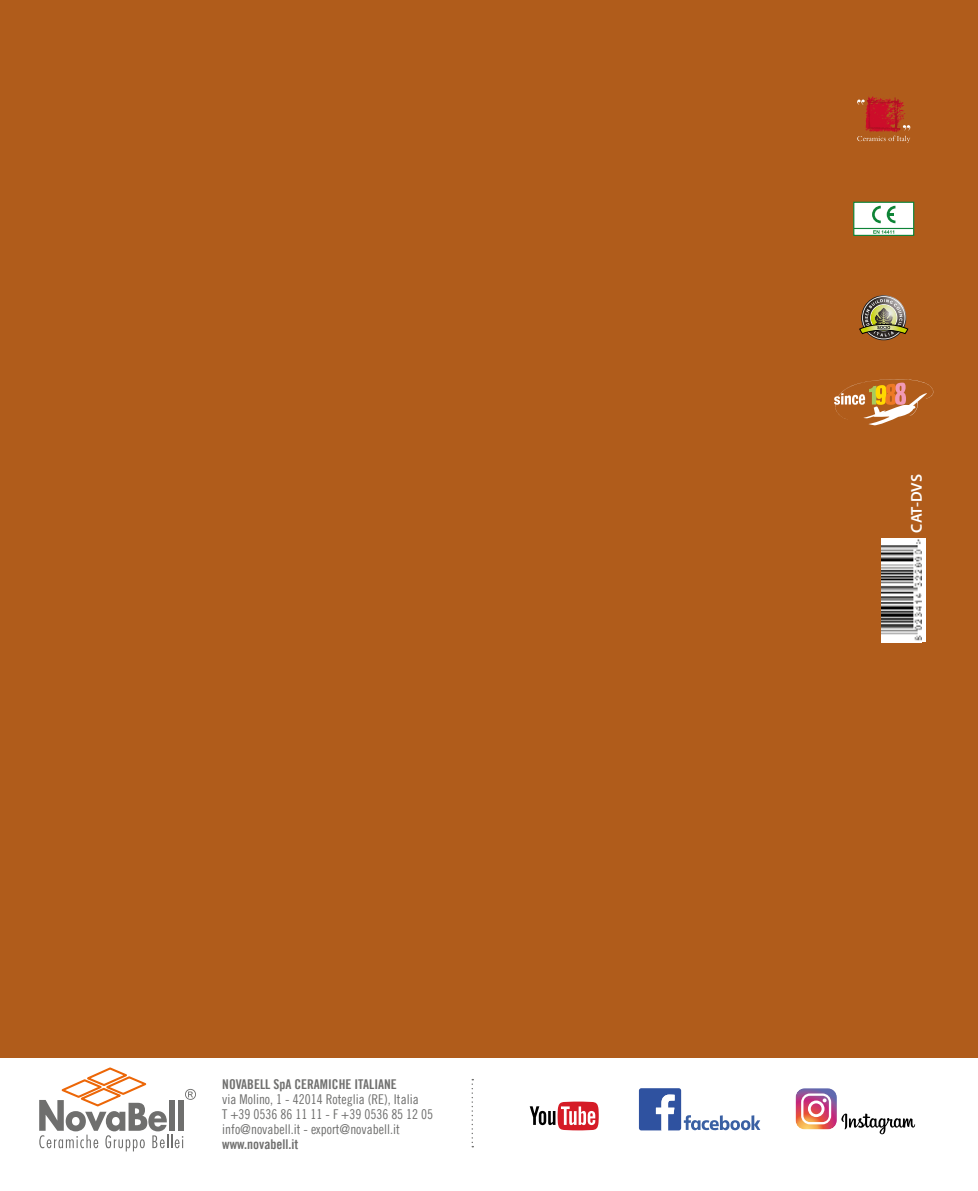
<style>
.page{position:relative;width:978px;height:1191px;background:#fff}
.page>*{position:absolute;margin:0;border:0;box-sizing:border-box;transform-origin:0 0}
.t1{font:600 15.6px "Myriad Pro";letter-spacing:-.005em;color:#fff}
.t2{font:13.5px/15px "Trade Gothic LT Cond Eighteen";color:#6f6f6e}
.t3{font:13.5px "Trade Gothic LT Bold Cond Twenty";color:#6f6f6e}
</style>
<div class="page">
<div style="left:0;top:0;width:978px;height:1057px;background:#b05c1b"></div>
<div style="left:882px;top:539px;width:43px;height:103px;background:#fff"></div>
<img style="left:882px;top:539px;width:40px;height:102px">
<svg style="left:472px;top:1079px;width:1px;height:68px"></svg>
<svg style="left:530px;top:1101px;width:69px;height:29px"></svg>
<svg style="left:639px;top:1088px;width:121px;height:42px"></svg>
<img style="left:796px;top:1088px;width:41px;height:41px">
<svg style="left:798px;top:1093px;width:33px;height:33px"></svg>
<svg style="left:841px;top:1113px;width:74px;height:21px"></svg>
<svg style="left:39px;top:1067px;width:157px;height:84px"></svg>
<svg style="left:857px;top:96px;width:53px;height:47px"></svg>
<svg style="left:853px;top:202px;width:61px;height:34px"></svg>
<svg style="left:854px;top:202px;width:60px;height:33px;background:#d5e9dc"></svg>
<img style="left:876px;top:295px;width:15px;height:45px">
<svg style="left:859px;top:296px;width:49px;height:43px"></svg>
<svg style="left:834px;top:379px;width:99px;height:46px"></svg>
<p class="t3" style="left:222px;top:1078px;width:176px">NOVABELL SpA CERAMICHE ITALIANE</p>
<p class="t2" style="left:222px;top:1092px;width:213px">via Molino, 1 - 42014 Roteglia (RE), Italia<br>T +39 0536 86 11 11 - F +39 0536 85 12 05 info@novabell.it - export@novabell.it</p>
<p class="t3" style="left:222px;top:1138px;width:77px">www.novabell.it</p>
<p class="t1" style="left:907px;top:532px;width:60px;rotate:-90deg">CAT-DVS</p>
</div>
